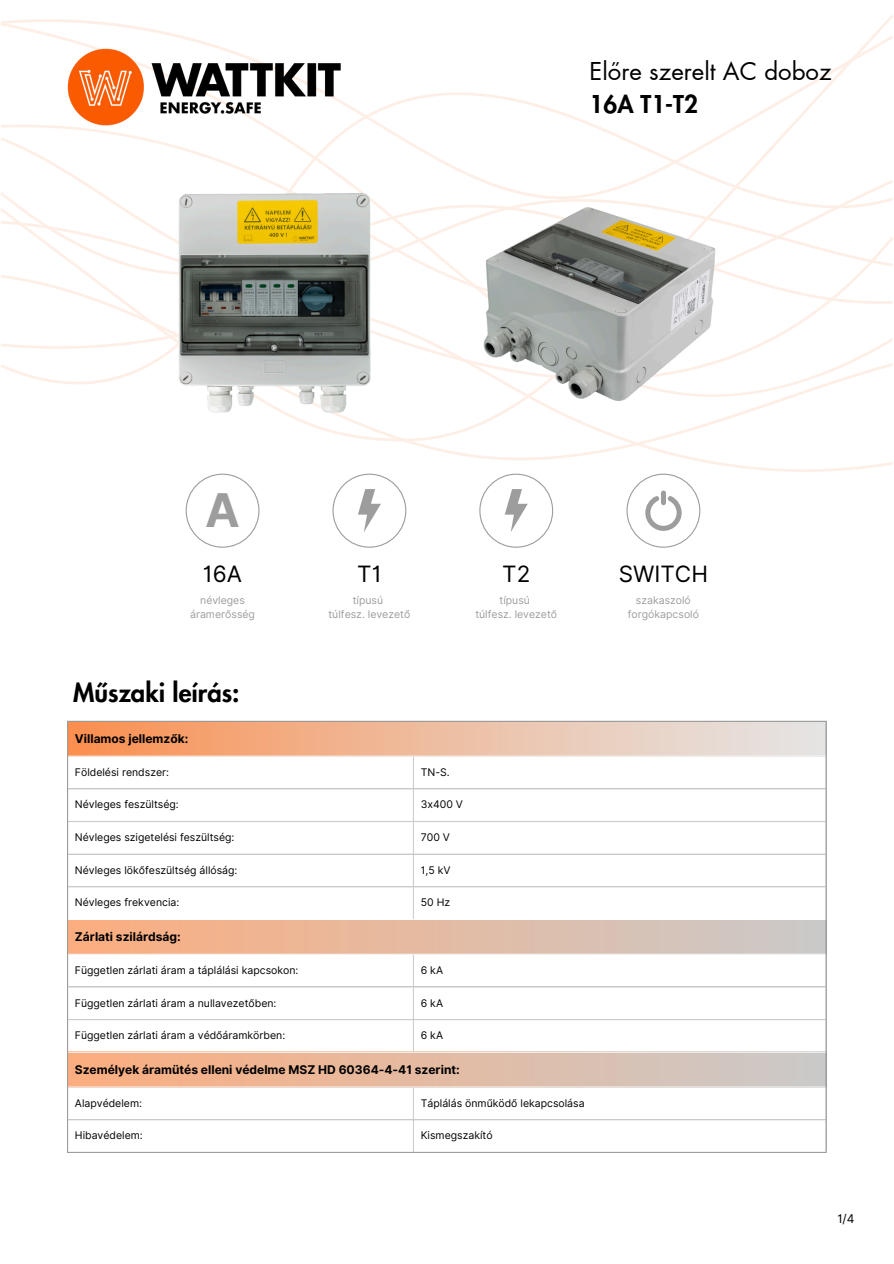
<style>
.page{position:relative;width:894px;height:1264px;background:#fff}
.page>*{position:absolute;margin:0;border:0;box-sizing:border-box;transform-origin:0 0}
.t1{font:700 46.5px "Inter";color:#9d9d9d}
.t2{font:800 25.5px "Futura LT Pro";color:#000}
.t3{font:24px/32.7px "Futura LT Pro";color:#000}
.t4{font:22.5px "Inter";color:#000}
.t5{font:700 12px "Inter";color:#000}
.t6{font:12px "Inter";color:#000}
.t7{font:10.5px "Inter";color:#000}
.t8{font:10.5px "Inter";color:#9d9d9d}
.s1{font-weight:800}
</style>
<div class="page">
<svg style="left:1px;top:199px;width:891px;height:76px"></svg>
<svg style="left:1px;top:18px;width:892px;height:181px"></svg>
<svg style="left:1px;top:275px;width:891px;height:186px"></svg>
<div style="left:67px;top:721px;width:759px;height:35px;background:linear-gradient(to right,#f99254,#e3e8eb)"></div>
<div style="left:67px;top:919px;width:759px;height:35px;background:linear-gradient(to right,#fcad7f,#cacac9)"></div>
<div style="left:67px;top:1051px;width:759px;height:36px;background:linear-gradient(to right,#fcad7f,#cacac9)"></div>
<hr style="left:67px;top:722px;width:1px;height:429px;background:#9d9d9d">
<hr style="left:825px;top:722px;width:1px;height:429px;background:#9d9d9d">
<hr style="left:67px;top:720px;width:759px;height:2px;background:#9d9d9d">
<hr style="left:67px;top:1151px;width:759px;height:1px;background:#9d9d9d">
<hr style="left:413px;top:756px;width:1px;height:162px;background:#ccc">
<hr style="left:413px;top:954px;width:1px;height:97px;background:#ccc">
<hr style="left:413px;top:1087px;width:1px;height:64px;background:#ccc">
<hr style="left:68px;top:788px;width:757px;height:1px;background:#ccc">
<hr style="left:68px;top:821px;width:757px;height:1px;background:#ccc">
<hr style="left:68px;top:853px;width:757px;height:1px;background:#ccc">
<hr style="left:68px;top:886px;width:757px;height:1px;background:#ccc">
<hr style="left:68px;top:986px;width:757px;height:1px;background:#ccc">
<hr style="left:68px;top:1019px;width:757px;height:1px;background:#ccc">
<hr style="left:68px;top:1119px;width:757px;height:1px;background:#ccc">
<hr style="left:68px;top:755px;width:757px;height:1px;background:#fff">
<hr style="left:68px;top:918px;width:757px;height:2px;background:#fff">
<hr style="left:68px;top:953px;width:757px;height:1px;background:#fff">
<hr style="left:68px;top:1051px;width:757px;height:1px;background:#fff">
<hr style="left:68px;top:1086px;width:757px;height:1px;background:#fff">
<img style="left:176px;top:192px;width:198px;height:223px">
<img style="left:67px;top:32px;width:274px;height:105px">
<img style="left:480px;top:203px;width:237px;height:201px">
<svg style="left:185px;top:473px;width:74px;height:74px"></svg>
<svg style="left:332px;top:473px;width:74px;height:74px"></svg>
<svg style="left:479px;top:473px;width:74px;height:74px"></svg>
<svg style="left:626px;top:473px;width:74px;height:74px"></svg>
<div style="left:660px;top:490px;width:5px;height:15px;background:#9d9d9d;border-radius:3px"></div>
<p class="t3" style="left:589px;top:56px;width:243px">Előre szerelt AC doboz<br><span class="s1">16A T1-T2</span></p>
<p class="t1" style="left:205px;top:482px;width:36px">A</p>
<p class="t4" style="left:203px;top:560px;width:41px">16A</p>
<p class="t4" style="left:357px;top:560px;width:26px">T1</p>
<p class="t4" style="left:502px;top:560px;width:30px">T2</p>
<p class="t8" style="left:200px;top:594px;width:46px">névleges</p>
<p class="t8" style="left:190px;top:608px;width:66px">áramerősség</p>
<p class="t2" style="left:73px;top:681px;width:168px">Műszaki leírás:</p>
<p class="t8" style="left:352px;top:594px;width:32px">típusú</p>
<p class="t8" style="left:328px;top:608px;width:83px">túlfesz. levezető</p>
<p class="t8" style="left:499px;top:594px;width:32px">típusú</p>
<p class="t8" style="left:475px;top:608px;width:83px">túlfesz. levezető</p>
<p class="t4" style="left:618px;top:560px;width:91px">SWITCH</p>
<p class="t8" style="left:635px;top:594px;width:56px">szakaszoló</p>
<p class="t8" style="left:627px;top:608px;width:73px">forgókapcsoló</p>
<p class="t5" style="left:75px;top:731px;width:115px">Villamos jellemzők:</p>
<p class="t7" style="left:75px;top:765px;width:96px">Földelési rendszer:</p>
<p class="t7" style="left:420px;top:765px;width:31px">TN-S.</p>
<h2 class="t7" style="left:75px;top:798px;width:105px">Névleges feszültség:</h2>
<p class="t7" style="left:420px;top:798px;width:44px">3x400 V</p>
<p class="t7" style="left:75px;top:831px;width:161px">Névleges szigetelési feszültség:</p>
<p class="t7" style="left:420px;top:831px;width:31px">700 V</p>
<p class="t7" style="left:75px;top:863px;width:164px">Névleges lökőfeszültség állóság:</p>
<p class="t7" style="left:420px;top:863px;width:31px">1,5 kV</p>
<h3 class="t7" style="left:75px;top:896px;width:106px">Névleges frekvencia:</h3>
<h3 class="t7" style="left:420px;top:896px;width:31px">50 Hz</h3>
<h3 class="t5" style="left:75px;top:929px;width:107px">Zárlati szilárdság:</h3>
<h3 class="t7" style="left:75px;top:963px;width:225px">Független zárlati áram a táplálási kapcsokon:</h3>
<p class="t7" style="left:420px;top:963px;width:24px">6 kA</p>
<p class="t7" style="left:75px;top:996px;width:203px">Független zárlati áram a nullavezetőben:</p>
<p class="t7" style="left:420px;top:996px;width:24px">6 kA</p>
<p class="t7" style="left:75px;top:1029px;width:212px">Független zárlati áram a védőáramkörben:</p>
<p class="t7" style="left:420px;top:1029px;width:24px">6 kA</p>
<p class="t5" style="left:75px;top:1062px;width:386px">Személyek áramütés elleni védelme MSZ HD 60364-4-41 szerint:</p>
<p class="t7" style="left:75px;top:1096px;width:69px">Alapvédelem:</p>
<p class="t7" style="left:420px;top:1096px;width:165px">Táplálás önműködő lekapcsolása</p>
<h1 class="t7" style="left:75px;top:1129px;width:69px">Hibavédelem:</h1>
<p class="t7" style="left:420px;top:1129px;width:73px">Kismegszakító</p>
<p class="t6" style="left:837px;top:1211px;width:19px">1/4</p>
</div>
